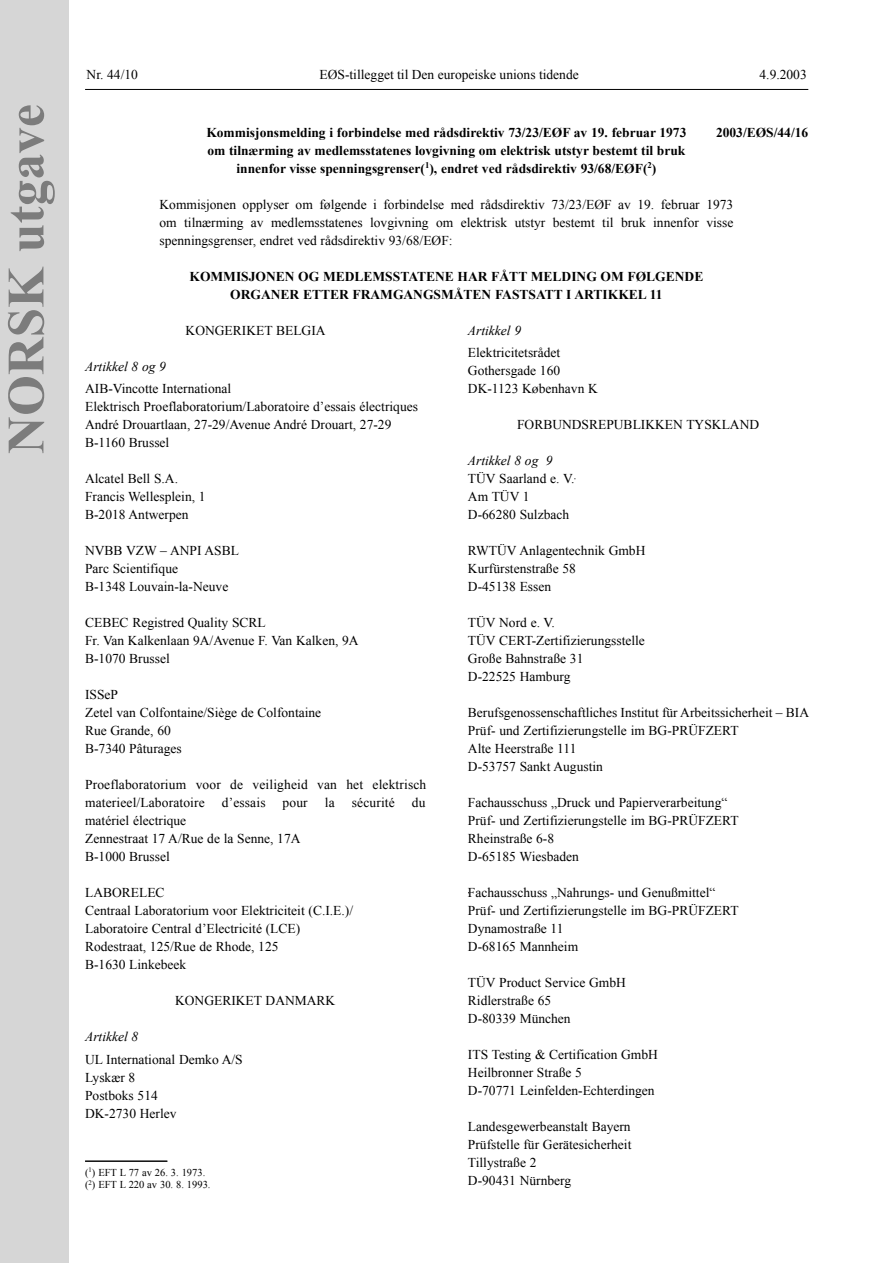
<style>
.page{position:relative;width:893px;height:1263px;background:#fff}
.page>*{position:absolute;margin:0;border:0;box-sizing:border-box;transform-origin:0 0}
.t1{font:700 52.5px "Times New Roman";color:#7c7c7c}
.t2{font:13.5px/18px "Times New Roman";color:#000}
.t3{font:700 13.5px/18px "Times New Roman";color:#000;text-align:center}
.t4{font:italic 13.5px "Times New Roman";color:#000}
.t5{font:10.5px/12.6px "Times New Roman";color:#000}
</style>
<div class="page">
<hr style="left:85px;top:89px;width:723px;height:1px;background:#000">
<div style="left:0;top:0;width:68px;height:1263px;background:#d6d6d6"></div>
<hr style="left:85px;top:1161px;width:82px;height:1px;background:#000">
<h1 class="t1" style="left:-3px;top:454px;width:351px;rotate:-90deg">NORSK utgave</h1>
<p class="t2" style="left:87px;top:66px;width:53px">Nr. 44/10</p>
<p class="t2" style="left:319px;top:66px;width:261px">EØS-tillegget til Den europeiske unions tidende</p>
<p class="t2" style="left:759px;top:66px;width:49px">4.9.2003</p>
<p class="t3" style="left:206px;top:123px;width:481px">Kommisjonsmelding i forbindelse med rådsdirektiv 73/23/EØF av 19. februar 1973</p>
<p class="t3" style="left:716px;top:123px;width:94px">2003/EØS/44/16</p>
<p class="t3" style="left:207px;top:141px;width:479px">om tilnærming av medlemsstatenes lovgivning om elektrisk utstyr bestemt til bruk innenfor visse spenningsgrenser(<sup>1</sup>), endret ved rådsdirektiv 93/68/EØF(<sup>2</sup>)</p>
<p class="t2" style="left:159px;top:195px;width:575px;text-align:justify">Kommisjonen opplyser om følgende i forbindelse med rådsdirektiv 73/23/EØF av 19. februar 1973 om tilnærming av medlemsstatenes lovgivning om elektrisk utstyr bestemt til bruk innenfor visse spenningsgrenser, endret ved rådsdirektiv 93/68/EØF:</p>
<p class="t3" style="left:189px;top:267px;width:515px">KOMMISJONEN OG MEDLEMSSTATENE HAR FÅTT MELDING OM FØLGENDE<br>ORGANER ETTER FRAMGANGSMÅTEN FASTSATT I ARTIKKEL 11</p>
<p class="t2" style="left:186px;top:321px;width:141px">KONGERIKET BELGIA</p>
<p class="t4" style="left:85px;top:359px;width:82px">Artikkel 8 og 9</p>
<p class="t2" style="left:85px;top:380px;width:334px">AIB-Vincotte International<br>Elektrisch Proeflaboratorium/Laboratoire d’essais électriques André Drouartlaan, 27-29/Avenue André Drouart, 27-29<br>B-1160 Brussel</p>
<p class="t2" style="left:85px;top:470px;width:122px">Alcatel Bell S.A.<br>Francis Wellesplein, 1<br>B-2018 Antwerpen</p>
<p class="t2" style="left:85px;top:542px;width:155px">NVBB VZW – ANPI ASBL<br>Parc Scientifique<br>B-1348 Louvain-la-Neuve</p>
<p class="t2" style="left:85px;top:614px;width:275px">CEBEC Registred Quality SCRL<br>Fr. Van Kalkenlaan 9A/Avenue F. Van Kalken, 9A<br>B-1070 Brussel</p>
<p class="t2" style="left:85px;top:686px;width:238px">ISSeP<br>Zetel van Colfontaine/Siège de Colfontaine<br>Rue Grande, 60<br>B-7340 Pâturages</p>
<p class="t2" style="left:85px;top:776px;width:343px">Proeflaboratorium voor de veiligheid van het elektrisch materieel/Laboratoire</p>
<p class="t4" style="left:468px;top:323px;width:55px">Artikkel 9</p>
<p class="t2" style="left:468px;top:344px;width:131px">Elektricitetsrådet<br>Gothersgade 160<br>DK-1123 København K</p>
<p class="t2" style="left:517px;top:416px;width:243px">FORBUNDSREPUBLIKKEN TYSKLAND</p>
<p class="t4" style="left:468px;top:453px;width:86px">Artikkel 8 og 9</p>
<p class="t2" style="left:468px;top:470px;width:108px">TÜV Saarland e. V.<br>Am TÜV 1<br>D-66280 Sulzbach</p>
<p class="t2" style="left:468px;top:542px;width:179px">RWTÜV Anlagentechnik GmbH<br>Kurfürstenstraße 58<br>D-45138 Essen</p>
<p class="t2" style="left:468px;top:614px;width:178px">TÜV Nord e. V.<br>TÜV CERT-Zertifizierungsstelle<br>Große Bahnstraße 31<br>D-22525 Hamburg</p>
<p class="t2" style="left:468px;top:704px;width:342px">Berufsgenossenschaftliches Institut für Arbeitssicherheit – BIA Prüf- und Zertifizierungstelle im BG-PRÜFZERT<br>Alte Heerstraße 111<br>D-53757 Sankt Augustin</p>
<p class="t2" style="left:468px;top:794px;width:272px">Fachausschuss „Druck und Papierverarbeitung“ Prüf- und Zertifizierungstelle im BG-PRÜFZERT Rheinstraße 6-8<br>D-65185 Wiesbaden</p>
<p class="t2" style="left:468px;top:884px;width:272px">Fachausschuss „Nahrungs- und Genußmittel“<br>Prüf- und Zertifizierungstelle im BG-PRÜFZERT<br>Dynamostraße 11<br>D-68165 Mannheim</p>
<p class="t2" style="left:468px;top:974px;width:159px">TÜV Product Service GmbH<br>Ridlerstraße 65<br>D-80339 München</p>
<p class="t2" style="left:468px;top:1046px;width:191px">ITS Testing &amp; Certification GmbH<br>Heilbronner Straße 5<br>D-70771 Leinfelden-Echterdingen</p>
<p class="t2" style="left:468px;top:1118px;width:165px">Landesgewerbeanstalt Bayern<br>Prüfstelle für Gerätesicherheit<br>Tillystraße 2<br>D-90431 Nürnberg</p>
<p class="t2" style="left:222px;top:794px;width:45px">d’essais</p>
<p class="t2" style="left:282px;top:794px;width:27px">pour</p>
<p class="t2" style="left:325px;top:794px;width:11px">la</p>
<p class="t2" style="left:352px;top:794px;width:44px">sécurité</p>
<p class="t2" style="left:412px;top:794px;width:15px">du</p>
<p class="t2" style="left:85px;top:812px;width:217px">matériel électrique<br>Zennestraat 17 A/Rue de la Senne, 17A<br>B-1000 Brussel</p>
<p class="t2" style="left:85px;top:884px;width:269px">LABORELEC<br>Centraal Laboratorium voor Elektriciteit (C.I.E.)/<br>Laboratoire Central d’Electricité (LCE)<br>Rodestraat, 125/Rue de Rhode, 125<br>B-1630 Linkebeek</p>
<p class="t2" style="left:175px;top:992px;width:162px">KONGERIKET DANMARK</p>
<p class="t4" style="left:85px;top:1029px;width:55px">Artikkel 8</p>
<p class="t2" style="left:85px;top:1050px;width:159px">UL International Demko A/S<br>Lyskær 8<br>Postboks 514<br>DK-2730 Herlev</p>
<p class="t5" style="left:85px;top:1166px;width:127px">(<sup>1</sup>) EFT L 77 av 26. 3. 1973. (<sup>2</sup>) EFT L 220 av 30. 8. 1993.</p>
</div>
